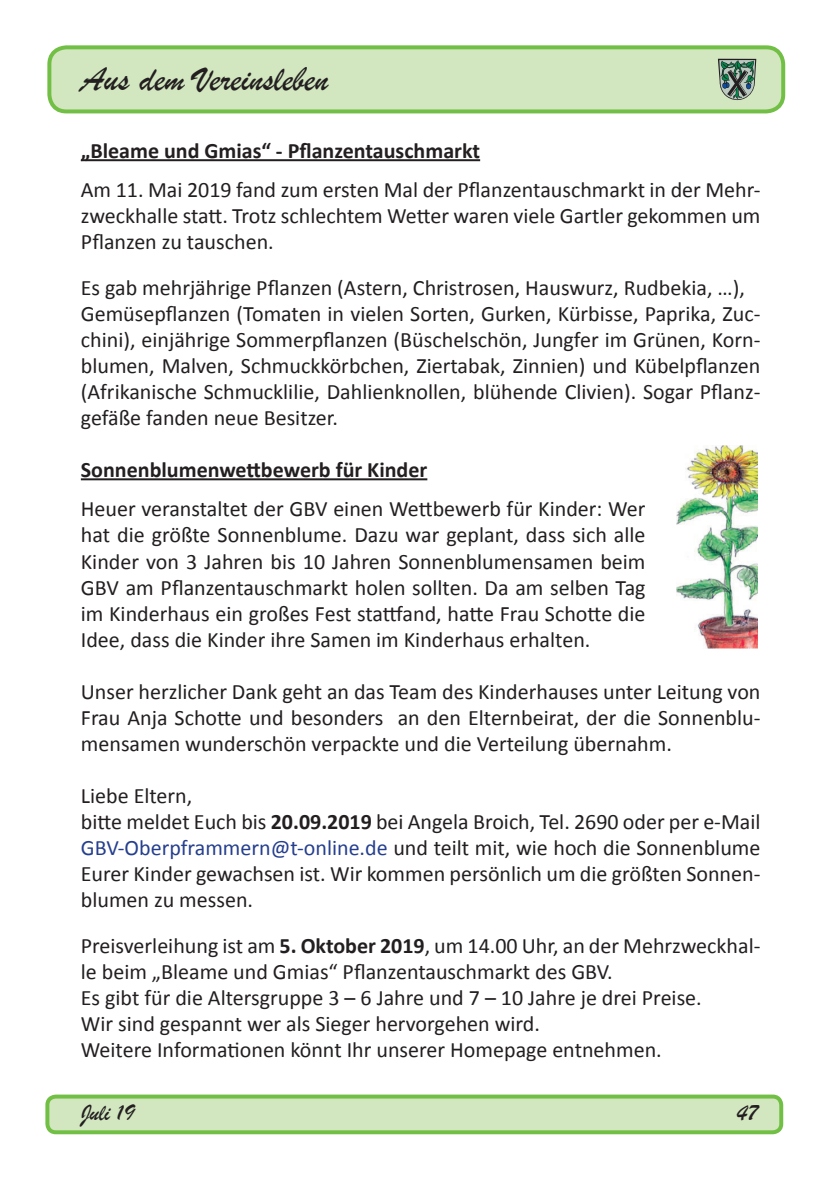
<style>
.page{position:relative;width:840px;height:1191px;background:#fff}
.page>*{position:absolute;margin:0;border:0;box-sizing:border-box;transform-origin:0 0}
.t1{font:36px "Brush Script";color:#231f20}
.t2{font:24px "Brush Script";color:#231f20}
.t3{font:22px/26px "Calibri";color:#231f20;text-align:justify}
.t4{font:700 22px "Calibri";color:#231f20}
.s1{font-weight:700}
.s2{color:#253f8e}
</style>
<div class="page">
<div style="left:49px;top:47px;width:733px;height:64px;background:#d2e7c0;border-radius:17px"></div>
<div style="left:47px;top:45px;width:737px;height:68px;border:4px solid #71bf44;border-radius:17px"></div>
<div style="left:47px;top:1096px;width:733px;height:36px;background:#d2e7c0;border-radius:9px"></div>
<div style="left:45px;top:1094px;width:737px;height:40px;border:4px solid #71bf44;border-radius:9px"></div>
<svg style="left:717px;top:59px;width:38px;height:41px;background:#70897b"></svg>
<hr style="left:81px;top:159px;width:399px;height:2px;background:#231f20">
<hr style="left:81px;top:478px;width:346px;height:2px;background:#231f20">
<img style="left:676px;top:445px;width:80px;height:203px">
<h1 class="t1" style="left:81px;top:57px;width:249px">Aus dem Vereinsleben</h1>
<p class="t4" style="left:81px;top:137px;width:400px">„Bleame und Gmias“ - Pflanzentauschmarkt</p>
<p class="t3" style="left:81px;top:177px;width:680px">Am 11. Mai 2019 fand zum ersten Mal der Pflanzentauschmarkt in der Mehr&shy;zweckhalle statt. Trotz schlechtem Wetter waren viele Gartler gekommen um Pflanzen zu tauschen.</p>
<p class="t3" style="left:81px;top:275px;width:680px;text-align:left">Es gab mehrjährige Pflanzen (Astern, Christrosen, Hauswurz, Rudbekia, …), Gemüsepflanzen (Tomaten in vielen Sorten, Gurken, Kürbisse, Paprika, Zuc&shy;chini), einjährige Sommerpflanzen (Büschelschön, Jungfer im Grünen, Korn&shy;blumen, Malven, Schmuckkörbchen, Ziertabak, Zinnien) und Kübelpflanzen (Afrikanische Schmucklilie, Dahlienknollen, blühende Clivien). Sogar Pflanz&shy;gefäße fanden neue Besitzer.</p>
<p class="t4" style="left:81px;top:456px;width:348px">Sonnenblumenwettbewerb für Kinder</p>
<p class="t3" style="left:81px;top:496px;width:566px">Heuer veranstaltet der GBV einen Wettbewerb für Kinder: Wer hat die größte Sonnenblume. Dazu war geplant, dass sich alle Kinder von 3 Jahren bis 10 Jahren Sonnenblumensamen beim GBV am Pflanzentauschmarkt holen sollten. Da am selben Tag im Kinderhaus ein großes Fest stattfand, hatte Frau Schotte die Idee, dass die Kinder ihre Samen im Kinderhaus erhalten.</p>
<p class="t3" style="left:81px;top:678px;width:680px">Unser herzlicher Dank geht an das Team des Kinderhauses unter Leitung von Frau Anja Schotte und besonders an den Elternbeirat, der die Sonnenblu&shy;mensamen wunderschön verpackte und die Verteilung übernahm.</p>
<p class="t3" style="left:81px;top:782px;width:680px;text-align:left">Liebe Eltern,<br>bitte meldet Euch bis <span class="s1">20.09.2019</span> bei Angela Broich, Tel. 2690 oder per e-Mail <span class="s2">GBV-Oberpframmern@t-online.de</span> und teilt mit, wie hoch die Sonnenblume Eurer Kinder gewachsen ist. Wir kommen persönlich um die größten Sonnen&shy;blumen zu messen.</p>
<p class="t3" style="left:81px;top:932px;width:680px;text-align:left">Preisverleihung ist am <span class="s1">5. Oktober 2019</span>, um 14.00 Uhr, an der Mehrzweckhal&shy;le beim „Bleame und Gmias“ Pflanzentauschmarkt des GBV.<br>Es gibt für die Altersgruppe 3 – 6 Jahre und 7 – 10 Jahre je drei Preise.<br>Wir sind gespannt wer als Sieger hervorgehen wird.<br>Weitere Informationen könnt Ihr unserer Homepage entnehmen.</p>
<p class="t2" style="left:81px;top:1098px;width:55px">Juli 19</p>
<p class="t2" style="left:736px;top:1098px;width:22px">47</p>
</div>
